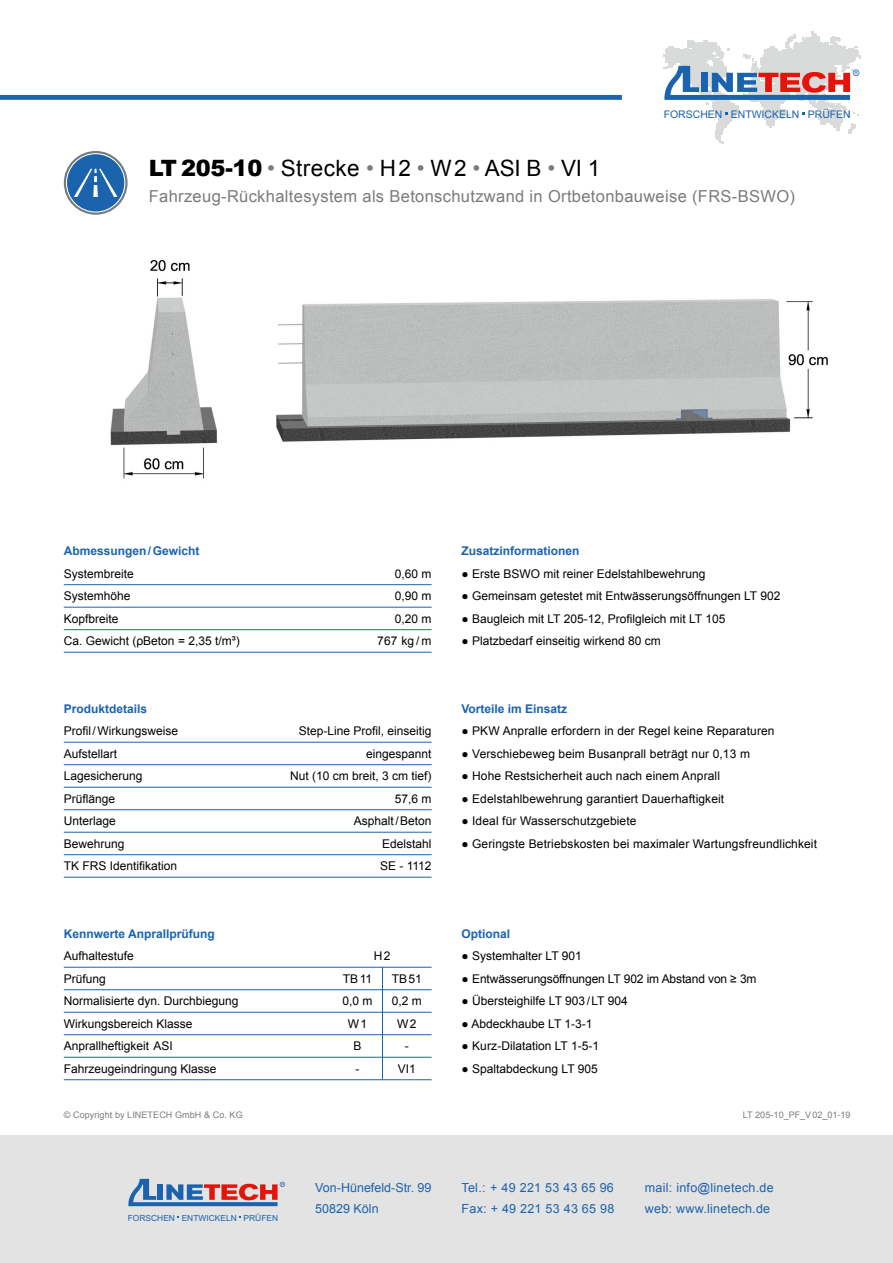
<style>
.page{position:relative;width:893px;height:1263px;background:#fff}
.page>*{position:absolute;margin:0;border:0;box-sizing:border-box;transform-origin:0 0}
.t1{font:22.5px "Arial";letter-spacing:.02em;color:#000}
.t2{font:16.5px "Arial";letter-spacing:.02em;color:#7a7b7a}
.t3{font:12.6px/21.5px "Arial";letter-spacing:.02em;color:#1c63ae}
.t4{font:12.6px/21.5px "Arial";color:#1c63ae}
.t5{font:12px/22.5px "Arial";color:#000}
.t6{font:700 12px "Arial";color:#1c63ae}
.t7{font:10.5px "Arial";color:#1b63ae}
.t8{font:9px "Arial";letter-spacing:.01em;color:#7a7b7a}
.t9{font:8.4px "Arial";color:#1b63ae}
.s1{font-weight:900}
.s2{color:#7a7b7a}
</style>
<div class="page">
<div style="left:0;top:1135px;width:893px;height:128px;background:#e3e3e3"></div>
<svg style="left:128px;top:1179px;width:157px;height:27px"></svg>
<svg style="left:664px;top:32px;width:196px;height:112px"></svg>
<div style="left:0;top:95px;width:622px;height:5px;background:#1c63ae"></div>
<hr style="left:382px;top:967px;width:1px;height:112px;background:#1c63ae">
<hr style="left:64px;top:607px;width:368px;height:1px;background:#1c63ae">
<hr style="left:64px;top:584px;width:368px;height:1px;background:#1c63ae">
<hr style="left:64px;top:629px;width:368px;height:1px;background:#1c63ae">
<hr style="left:64px;top:652px;width:368px;height:1px;background:#1c63ae">
<hr style="left:64px;top:742px;width:368px;height:1px;background:#1c63ae">
<hr style="left:64px;top:764px;width:368px;height:1px;background:#1c63ae">
<hr style="left:64px;top:809px;width:368px;height:1px;background:#1c63ae">
<hr style="left:64px;top:832px;width:368px;height:1px;background:#1c63ae">
<hr style="left:64px;top:854px;width:368px;height:1px;background:#1c63ae">
<hr style="left:64px;top:877px;width:368px;height:1px;background:#1c63ae">
<hr style="left:64px;top:787px;width:368px;height:1px;background:#1c63ae">
<hr style="left:64px;top:967px;width:368px;height:1px;background:#1c63ae">
<hr style="left:64px;top:989px;width:368px;height:1px;background:#1c63ae">
<hr style="left:64px;top:1012px;width:368px;height:1px;background:#1c63ae">
<hr style="left:64px;top:1034px;width:368px;height:1px;background:#1c63ae">
<hr style="left:64px;top:1057px;width:368px;height:1px;background:#1c63ae">
<hr style="left:64px;top:1079px;width:368px;height:1px;background:#1c63ae">
<img style="left:110px;top:259px;width:718px;height:220px">
<svg style="left:65px;top:152px;width:62px;height:62px;background:#3571b1"></svg>
<div style="left:64px;top:151px;width:64px;height:64px;border:2px solid #7a7b7a;border-radius:50%"></div>
<div style="left:66px;top:153px;width:59px;height:60px;border:1px solid #fff;border-radius:50%"></div>
<svg style="left:74px;top:169px;width:44px;height:28px"></svg>
<h1 class="t1" style="left:149px;top:153px;width:453px"><span class="s1">LT 205-10</span> <span class="s2">•</span> Strecke <span class="s2">•</span> H2 <span class="s2">•</span> W2 <span class="s2">•</span> ASI B <span class="s2">•</span> VI 1</h1>
<p class="t7" style="left:664px;top:107px;width:189px">FORSCHEN ENTWICKELN PRÜFEN</p>
<h2 class="t2" style="left:149px;top:186px;width:648px">Fahrzeug-Rückhaltesystem als Betonschutzwand in Ortbetonbauweise (FRS-BSWO)</h2>
<p class="t6" style="left:64px;top:543px;width:137px">Abmessungen/Gewicht</p>
<p class="t5" style="left:64px;top:562px;width:177px">Systembreite<br>Systemhöhe<br>Kopfbreite<br>Ca. Gewicht (ρBeton = 2,35 t/m³)</p>
<p class="t6" style="left:64px;top:701px;width:85px">Produktdetails</p>
<p class="t5" style="left:64px;top:720px;width:116px">Profil/Wirkungsweise<br>Aufstellart<br>Lagesicherung<br>Prüflänge<br>Unterlage<br>Bewehrung<br>TK FRS Identifikation</p>
<p class="t6" style="left:64px;top:926px;width:152px">Kennwerte Anprallprüfung</p>
<p class="t5" style="left:64px;top:945px;width:176px">Aufhaltestufe<br>Prüfung<br>Normalisierte dyn. Durchbiegung<br>Wirkungsbereich Klasse<br>Anprallheftigkeit ASI<br>Fahrzeugeindringung Klasse</p>
<p class="t5" style="left:377px;top:562px;width:56px;text-align:right">0,60 m<br>0,90 m<br>0,20 m<br>767 kg / m</p>
<p class="t5" style="left:290px;top:720px;width:143px;text-align:right">Step-Line Profil, einseitig eingespannt<br>Nut (10 cm breit, 3 cm tief)<br>57,6 m<br>Asphalt/Beton<br>Edelstahl<br>SE - 1112</p>
<p class="t5" style="left:374px;top:945px;width:18px">H2</p>
<p class="t5" style="left:342px;top:967px;width:32px;text-align:center">TB11<br>0,0 m<br>W1<br>B<br>-</p>
<p class="t5" style="left:392px;top:967px;width:32px;text-align:center">TB51<br>0,2 m<br>W2<br>-<br>VI1</p>
<p class="t6" style="left:461px;top:543px;width:120px">Zusatzinformationen</p>
<p class="t5" style="left:461px;top:562px;width:246px">● Erste BSWO mit reiner Edelstahlbewehrung</p>
<p class="t5" style="left:461px;top:585px;width:320px">● Gemeinsam getestet mit Entwässerungsöffnungen LT 902</p>
<p class="t5" style="left:461px;top:607px;width:265px">● Baugleich mit LT 205-12, Profilgleich mit LT 105</p>
<p class="t5" style="left:461px;top:630px;width:201px">● Platzbedarf einseitig wirkend 80 cm</p>
<p class="t6" style="left:461px;top:701px;width:107px">Vorteile im Einsatz</p>
<p class="t5" style="left:461px;top:720px;width:315px">● PKW Anpralle erfordern in der Regel keine Reparaturen</p>
<p class="t5" style="left:461px;top:742px;width:290px">● Verschiebeweg beim Busanprall beträgt nur 0,13 m</p>
<p class="t5" style="left:461px;top:765px;width:260px">● Hohe Restsicherheit auch nach einem Anprall</p>
<p class="t5" style="left:461px;top:787px;width:264px">● Edelstahlbewehrung garantiert Dauerhaftigkeit</p>
<p class="t5" style="left:461px;top:810px;width:177px">● Ideal für Wasserschutzgebiete</p>
<p class="t5" style="left:461px;top:832px;width:357px">● Geringste Betriebskosten bei maximaler Wartungsfreundlichkeit</p>
<p class="t6" style="left:461px;top:926px;width:50px">Optional</p>
<p class="t5" style="left:461px;top:945px;width:122px">● Systemhalter LT 901</p>
<p class="t5" style="left:461px;top:967px;width:297px">● Entwässerungsöffnungen LT 902 im Abstand von ≥ 3m</p>
<p class="t5" style="left:461px;top:990px;width:168px">● Übersteighilfe LT 903/LT 904</p>
<p class="t5" style="left:461px;top:1012px;width:133px">● Abdeckhaube LT 1-3-1</p>
<p class="t5" style="left:461px;top:1035px;width:139px">● Kurz-Dilatation LT 1-5-1</p>
<p class="t5" style="left:461px;top:1057px;width:138px">● Spaltabdeckung LT 905</p>
<p class="t8" style="left:64px;top:1109px;width:180px">© Copyright by LINETECH GmbH &amp; Co. KG</p>
<p class="t8" style="left:743px;top:1109px;width:109px">LT 205-10_PF_V02_01-19</p>
<p class="t9" style="left:128px;top:1212px;width:152px">FORSCHEN ENTWICKELN PRÜFEN</p>
<p class="t4" style="left:315px;top:1177px;width:118px">Von-Hünefeld-Str. 99<br>50829 Köln</p>
<p class="t3" style="left:462px;top:1177px;width:154px">Tel.: + 49 221 53 43 65 96<br>Fax: + 49 221 53 43 65 98</p>
<p class="t3" style="left:645px;top:1177px;width:130px">mail: info@linetech.de web: www.linetech.de</p>
</div>
